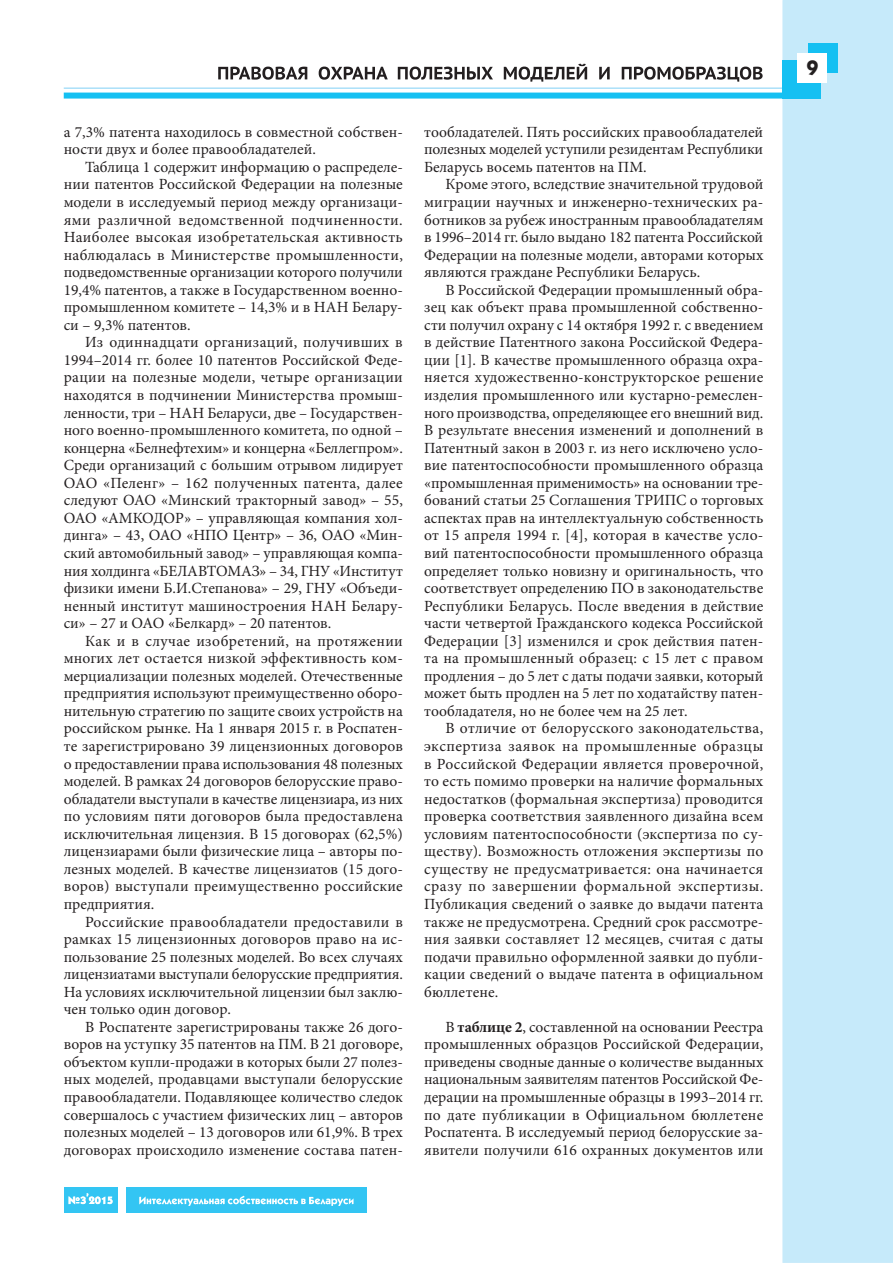
<style>
.page{position:relative;width:893px;height:1263px;background:#fff}
.page>*{position:absolute;margin:0;border:0;box-sizing:border-box;transform-origin:0 0}
.t1{font:500 21px "Kabel CTT";color:#231f20}
.t2{font:15.6px/17.5px "Minion Pro";color:#231f20;text-align:justify}
.t3{font:500 10.5px "Kabel CTT";color:#fff}
.s1{font-weight:700}
</style>
<div class="page">
<div style="left:783px;top:1px;width:109px;height:1261px;background:#c6eafa"></div>
<div style="left:782px;top:0;width:111px;height:1263px;border:2px solid #c6eafa"></div>
<div style="left:126px;top:1188px;width:241px;height:25px;background:#33c5f3"></div>
<svg style="left:139px;top:1196px;width:214px;height:10px"></svg>
<div style="left:64px;top:1188px;width:53px;height:25px;background:#33c5f3"></div>
<svg style="left:69px;top:1193px;width:44px;height:11px"></svg>
<div style="left:64px;top:93px;width:738px;height:6px;background:#15c0f2"></div>
<hr style="left:64px;top:87px;width:738px;height:2px;background:#aae0f9">
<div style="left:782px;top:60px;width:39px;height:38px;background:#15c0f2"></div>
<div style="left:808px;top:43px;width:30px;height:29px;background:#15c0f2"></div>
<div style="left:797px;top:53px;width:30px;height:30px;background:#fff"></div>
<svg style="left:218px;top:64px;width:544px;height:18px"></svg>
<p class="t2" style="left:64px;top:124px;width:341px">а 7,3% патента находилось в совместной собствен&shy;ности двух и более правообладателей.</p>
<p class="t2" style="left:64px;top:159px;width:341px;text-indent:21px">Таблица 1 содержит информацию о распределе&shy;нии патентов Российской Федерации на полезные модели в исследуемый период между организаци&shy;ями различной ведомственной подчиненности.<br>Наиболее высокая изобретательская активность наблюдалась в Министерстве промышленности, подведомственные организации которого получили 19,4% патентов, а также в Государственном военно&shy;промышленном комитете – 14,3% и в НАН Белару&shy;си – 9,3% патентов.</p>
<p class="t2" style="left:64px;top:335px;width:341px;text-indent:21px">Из одиннадцати организаций, получивших в 1994–2014 гг. более 10 патентов Российской Феде&shy;рации на полезные модели, четыре организации находятся в подчинении Министерства промыш&shy;ленности, три – НАН Беларуси, две – Государствен&shy;ного военно-промышленного комитета, по одной – концерна «Белнефтехим» и концерна «Беллегпром».<br>Среди организаций с большим отрывом лидирует ОАО «Пеленг» – 162 полученных патента, далее следуют ОАО «Минский тракторный завод» – 55, ОАО «АМКОДОР» – управляющая компания хол&shy;динга» – 43, ОАО «НПО Центр» – 36, ОАО «Мин&shy;ский автомобильный завод» – управляющая компа&shy;ния холдинга «БЕЛАВТОМАЗ» – 34, ГНУ «Институт физики имени Б.И.Степанова» – 29, ГНУ «Объеди&shy;ненный институт машиностроения НАН Белару&shy;си» – 27 и ОАО «Белкард» – 20 патентов.</p>
<p class="t2" style="left:64px;top:633px;width:341px;text-indent:21px">Как и в случае изобретений, на протяжении многих лет остается низкой эффективность ком&shy;мерциализации полезных моделей. Отечественные предприятия используют преимущественно оборо&shy;нительную стратегию по защите своих устройств на российском рынке. На 1 января 2015 г. в Роспатен&shy;те зарегистрировано 39 лицензионных договоров о предоставлении права использования 48 полезных моделей. В рамках 24 договоров белорусские право&shy;обладатели выступали в качестве лицензиара, из них по условиям пяти договоров была предоставлена исключительная лицензия. В 15 договорах (62,5%) лицензиарами были физические лица – авторы по&shy;лезных моделей. В качестве лицензиатов (15 дого&shy;воров) выступали преимущественно российские предприятия.</p>
<p class="t2" style="left:64px;top:914px;width:341px;text-indent:21px">Российские правообладатели предоставили в рамках 15 лицензионных договоров право на ис&shy;пользование 25 полезных моделей. Во всех случаях лицензиатами выступали белорусские предприятия.<br>На условиях исключительной лицензии был заклю&shy;чен только один договор.</p>
<p class="t2" style="left:64px;top:1019px;width:341px;text-indent:21px">В Роспатенте зарегистрированы также 26 дого&shy;воров на уступку 35 патентов на ПМ. В 21 договоре, объектом купли-продажи в которых были 27 полез&shy;ных моделей, продавцами выступали белорусские правообладатели. Подавляющее количество следок совершалось с участием физических лиц – авторов полезных моделей – 13 договоров или 61,9%. В трех договорах происходило изменение состава патен-</p>
<p class="t3" style="left:86px;top:1186px;width:4px">,</p>
<p class="t3" style="left:68px;top:1194px;width:46px">¹3 2015</p>
<p class="t2" style="left:424px;top:124px;width:341px">тообладателей. Пять российских правообладателей полезных моделей уступили резидентам Республики Беларусь восемь патентов на ПМ.</p>
<p class="t2" style="left:424px;top:177px;width:341px;text-indent:21px">Кроме этого, вследствие значительной трудовой миграции научных и инженерно-технических ра&shy;ботников за рубеж иностранным правообладателям в 1996–2014 гг. было выдано 182 патента Российской Федерации на полезные модели, авторами которых являются граждане Республики Беларусь.</p>
<p class="t2" style="left:424px;top:282px;width:341px;text-indent:21px">В Российской Федерации промышленный обра&shy;зец как объект права промышленной собственно&shy;сти получил охрану с 14 октября 1992 г. с введением в действие Патентного закона Российской Федера&shy;ции [1]. В качестве промышленного образца охра&shy;няется художественно-конструкторское решение изделия промышленного или кустарно-ремеслен&shy;ного производства, определяющее его внешний вид.<br>В результате внесения изменений и дополнений в Патентный закон в 2003 г. из него исключено усло&shy;вие патентоспособности промышленного образца «промышленная применимость» на основании тре&shy;бований статьи 25 Соглашения ТРИПС о торговых аспектах прав на интеллектуальную собствен ность от 15 апреля 1994 г. [4], которая в качестве усло&shy;вий патентоспособности промышленного образца определяет только новизну и оригинальность, что соответствует определению ПО в законодательстве Республики Беларусь. После введения в действие части четвертой Гражданского кодекса Российской Федерации [3] изменился и срок действия патен&shy;та на промышленный образец: с 15 лет с правом продления – до 5 лет с даты подачи заявки, который может быть продлен на 5 лет по ходатайству патен&shy;тообладателя, но не более чем на 25 лет.</p>
<p class="t2" style="left:424px;top:721px;width:341px;text-indent:21px">В отличие от белорусского законодательства, экспертиза заявок на промышленные образцы в Российской Федерации является проверочной, то есть помимо проверки на наличие формальных недостатков (формальная экспертиза) проводится проверка соответствия заявленного дизайна всем условиям патентоспособности (экспертиза по су&shy;ществу). Возможность отложения экспертизы по существу не предусматривается: она начинается сразу по завершении формальной экспертизы.<br>Публикация сведений о заявке до выдачи патента также не предусмотрена. Средний срок рассмотре&shy;ния заявки составляет 12 месяцев, считая с даты подачи правильно оформленной заявки до публи&shy;кации сведений о выдаче патента в официальном бюллетене.</p>
<p class="t2" style="left:424px;top:1019px;width:341px;text-indent:21px">В <span class="s1">таблице 2</span>, составленной на основании Реестра промышленных образцов Российской Федерации, приведены сводные данные о количестве выданных национальным заявителям патентов Российской Фе&shy;дерации на промышленные образцы в 1993–2014 гг. по дате публикации в Официальном бюллетене Рос патента. В исследуемый период белорусские за&shy;явители получили 616 охранных документов или</p>
<h1 class="t1" style="left:806px;top:56px;width:14px">9</h1>
</div>
